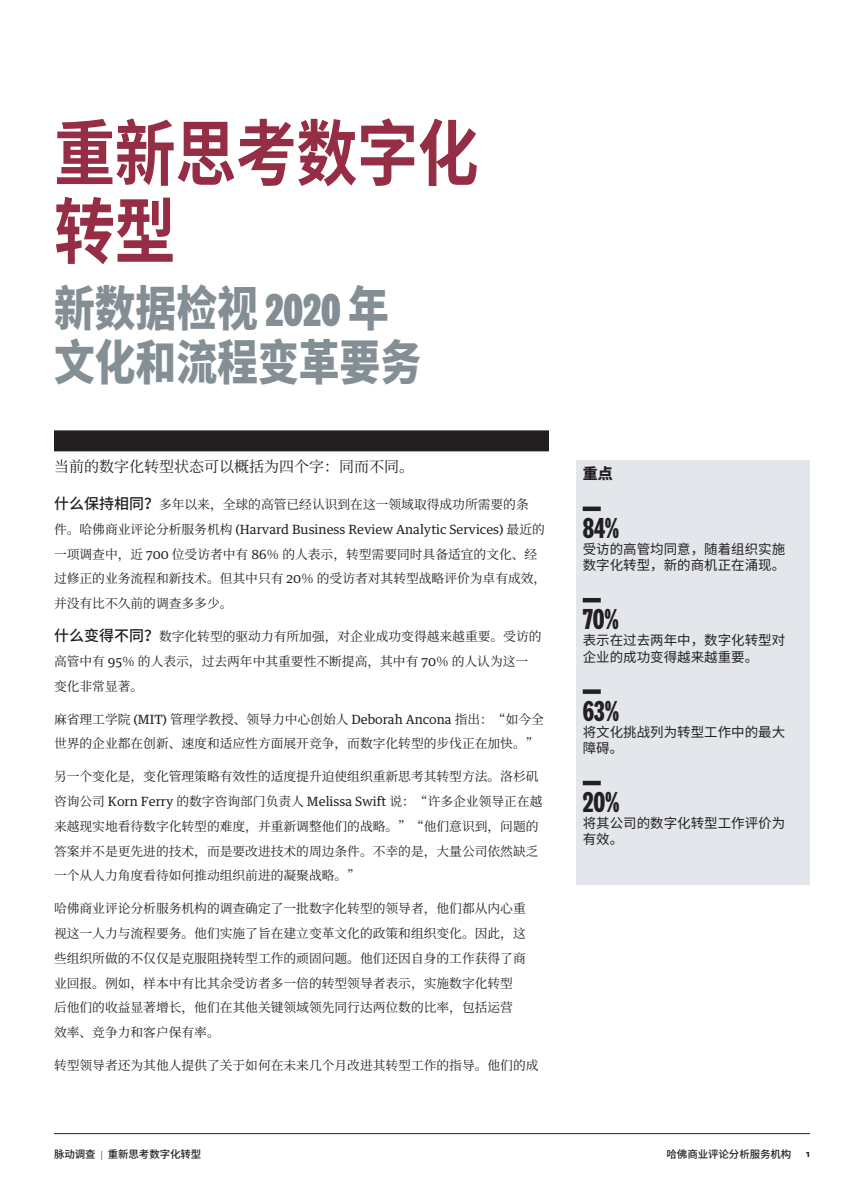
<style>
.page{position:relative;width:864px;height:1188px;background:#fff}
.page>*{position:absolute;margin:0;border:0;box-sizing:border-box;transform-origin:0 0}
.t1{font:700 72px/78px "Noto Sans CJ Ksc";letter-spacing:-.01em;color:#952e45;scale:.85 1}
.t2{font:900 48px/54px "Noto Sans CJ Ksc";color:#838e95;scale:.85 1}
.t3{font:700 30px "National 2 Compressed";color:#231f20}
.t4{font:15px "Noto Serif CJ Ksc";color:#231f20}
.t5{font:900 15px "Noto Sans CJ Ksc";color:#231f20}
.t6{font:13.5px/16.5px "Noto Sans CJ Ksc";color:#231f20}
.t7{font:12.75px/24.8px "Noto Serif CJ Ksc";color:#231f20}
.t8{font:12.75px "Guardian Text Egyp HBR";color:#231f20}
.t9{font:500 10.5px "Noto Sans CJ Ksc";letter-spacing:-.01em;color:#231f20}
.t10{font:800 10.5px "National HBR";color:#231f20}
.s1{font-family:"National 2 Compressed";font-weight:800}
.s2{font-family:"Noto Sans CJ Ksc";font-weight:500;font-size:15px}
.s3{font-family:"Noto Serif CJ Ksc"}
.s4{font-family:"Guardian Text Egyp HBR"}
.s5{font-family:"National HBR";font-weight:300}
</style>
<div class="page">
<div style="left:54px;top:430px;width:495px;height:21px;background:#231f20"></div>
<hr style="left:54px;top:1133px;width:756px;height:1px;background:#231f20">
<div style="left:576px;top:460px;width:234px;height:425px;background:#e3e7eb"></div>
<hr style="left:583px;top:507px;width:18px;height:4px;background:#231f20">
<hr style="left:583px;top:598px;width:18px;height:4px;background:#231f20">
<div style="left:583px;top:689px;width:18px;height:5px;background:#231f20"></div>
<hr style="left:583px;top:781px;width:18px;height:4px;background:#231f20">
<h1 class="t1" style="left:54px;top:116px;width:501px">重新思考数字化转型</h1>
<h2 class="t2" style="left:54px;top:282px;width:434px">新数据检视 <span class="s1">2020</span> 年文化和流程变革要务</h2>
<p class="t4" style="left:54px;top:458px;width:361px">当前的数字化转型状态可以概括为四个字：同而不同。</p>
<p class="t7" style="left:54px;top:492px;width:476px"><span class="s2">什么保持相同？</span>多年以来，全球的高管已经认识到在这一领域取得成功所需要的条</p>
<p class="t8" style="left:54px;top:519px;width:492px"><span class="s3">件。哈佛商业评论分析服务机构</span> (Harvard Business Review Analytic Services) <span class="s3">最近的</span></p>
<p class="t7" style="left:54px;top:542px;width:494px">一项调查中，近 <span class="s4">700</span> 位受访者中有 <span class="s4">86</span>％的人表示，转型需要同时具备适宜的文化、经过修正的业务流程和新技术。但其中只有 <span class="s4">20</span>％的受访者对其转型战略评价为卓有成效，并没有比不久前的调查多多少。</p>
<p class="t7" style="left:54px;top:624px;width:489px"><span class="s2">什么变得不同？</span>数字化转型的驱动力有所加强，对企业成功变得越来越重要。受访的高管中有 <span class="s4">95</span>％的人表示，过去两年中其重要性不断提高，其中有 <span class="s4">70</span>％的人认为这一变化非常显著。</p>
<p class="t7" style="left:54px;top:707px;width:491px">麻省理工学院 <span class="s4">(MIT)</span> 管理学教授、领导力中心创始人 <span class="s4">Deborah Ancona</span> 指出：“如今全世界的企业都在创新、速度和适应性方面展开竞争，而数字化转型的步伐正在加快。”</p>
<p class="t7" style="left:54px;top:765px;width:490px">另一个变化是，变化管理策略有效性的适度提升迫使组织重新思考其转型方法。洛杉矶咨询公司 <span class="s4">Korn Ferry</span> 的数字咨询部门负责人 <span class="s4">Melissa Swift</span> 说：“许多企业领导正在越来越现实地看待数字化转型的难度，并重新调整他们的战略。”“他们意识到，问题的答案并不是更先进的技术，而是要改进技术的周边条件。不幸的是，大量公司依然缺乏一个从人力角度看待如何推动组织前进的凝聚战略。”</p>
<p class="t7" style="left:54px;top:897px;width:473px">哈佛商业评论分析服务机构的调查确定了一批数字化转型的领导者，他们都从内心重视这一人力与流程要务。他们实施了旨在建立变革文化的政策和组织变化。因此，这些组织所做的不仅仅是克服阻挠转型工作的顽固问题。他们还因自身的工作获得了商业回报。例如，样本中有比其余受访者多一倍的转型领导者表示，实施数字化转型后他们的收益显著增长，他们在其他关键领域领先同行达两位数的比率，包括运营效率、竞争力和客户保有率。</p>
<p class="t7" style="left:54px;top:1053px;width:486px">转型领导者还为其他人提供了关于如何在未来几个月改进其转型工作的指导。他们的成</p>
<p class="t5" style="left:583px;top:465px;width:31px">重点</p>
<h3 class="t3" style="left:583px;top:512px;width:38px">84%</h3>
<p class="t6" style="left:583px;top:541px;width:204px">受访的高管均同意，随着组织实施数字化转型，新的商机正在涌现。</p>
<h3 class="t3" style="left:583px;top:603px;width:38px">70%</h3>
<p class="t6" style="left:583px;top:632px;width:204px">表示在过去两年中，数字化转型对企业的成功变得越来越重要。</p>
<h3 class="t3" style="left:583px;top:695px;width:38px">63%</h3>
<p class="t6" style="left:583px;top:724px;width:204px">将文化挑战列为转型工作中的最大障碍。</p>
<h3 class="t3" style="left:583px;top:786px;width:38px">20%</h3>
<p class="t6" style="left:583px;top:815px;width:204px">将其公司的数字化转型工作评价为有效。</p>
<p class="t9" style="left:54px;top:1148px;width:149px">脉动调查 <span class="s5">|</span> 重新思考数字化转型</p>
<p class="t9" style="left:667px;top:1148px;width:126px">哈佛商业评论分析服务机构</p>
<p class="t10" style="left:806px;top:1146px;width:5px">1</p>
</div>
